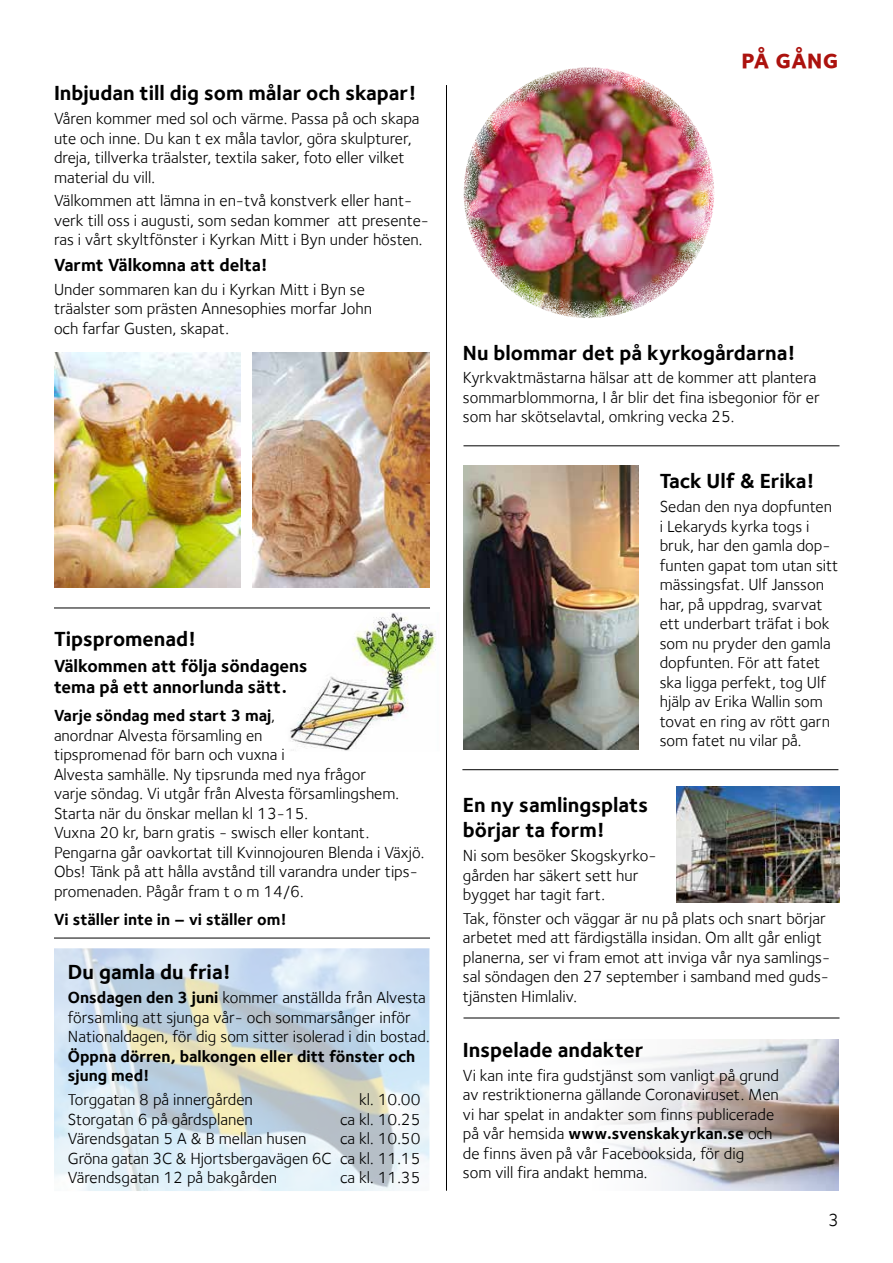
<style>
.page{position:relative;width:893px;height:1263px;background:#fff}
.page>*{position:absolute;margin:0;border:0;box-sizing:border-box;transform-origin:0 0}
.t1{font:27px "Foundry Sterling Bold Expert";color:#ac120e}
.t2{font:700 21px/25.2px "Foundry Sterling";color:#000}
.t3{font:700 18px/21.6px "Foundry Sterling";color:#000}
.t4{font:18px "Foundry Sterling";color:#000}
.t5{font:16.5px/19.5px "Foundry Sterling";color:#000}
.t6{font:700 16.5px/19.5px "Foundry Sterling";color:#000}
.s1{font-weight:700}
</style>
<div class="page">
<img style="left:54px;top:948px;width:375px;height:243px">
<img style="left:607px;top:1039px;width:232px;height:152px">
<hr style="left:446px;top:85px;width:1px;height:1106px;background:#000">
<hr style="left:54px;top:608px;width:376px;height:1px;background:#000">
<img style="left:54px;top:352px;width:186px;height:236px">
<img style="left:253px;top:352px;width:176px;height:236px">
<img style="left:463px;top:67px;width:251px;height:251px;border-radius:125px">
<img style="left:463px;top:466px;width:175px;height:283px">
<hr style="left:54px;top:938px;width:376px;height:1px;background:#000">
<hr style="left:463px;top:445px;width:376px;height:1px;background:#000">
<hr style="left:462px;top:769px;width:376px;height:1px;background:#000">
<hr style="left:463px;top:1017px;width:376px;height:1px;background:#000">
<img style="left:290px;top:613px;width:146px;height:138px">
<img style="left:676px;top:786px;width:163px;height:116px">
<p class="t2" style="left:54px;top:80px;width:364px">Inbjudan till dig som målar och skapar!</p>
<p class="t5" style="left:54px;top:109px;width:367px">Våren kommer med sol och värme. Passa på och skapa ute och inne. Du kan t ex måla tavlor, göra skulpturer, dreja, tillverka träalster, textila saker, foto eller vilket material du vill.</p>
<p class="t5" style="left:54px;top:191px;width:376px">Välkommen att lämna in en-två konstverk eller hant&shy;verk till oss i augusti, som sedan kommer att presente&shy;ras i vårt skyltfönster i Kyrkan Mitt i Byn under hösten.</p>
<p class="t3" style="left:54px;top:254px;width:215px">Varmt Välkomna att delta!</p>
<p class="t5" style="left:54px;top:279px;width:319px">Under sommaren kan du i Kyrkan Mitt i Byn se träalster som prästen Annesophies morfar John och farfar Gusten, skapat.</p>
<p class="t2" style="left:54px;top:626px;width:144px">Tipspromenad!</p>
<p class="t3" style="left:54px;top:655px;width:255px">Välkommen att följa söndagens tema på ett annorlunda sätt.</p>
<p class="t5" style="left:54px;top:706px;width:372px"><span class="s1">Varje söndag med start 3 maj</span>,<br>anordnar Alvesta församling en<br>tipspromenad för barn och vuxna i<br>Alvesta samhälle. Ny tipsrunda med nya frågor<br>varje söndag. Vi utgår från Alvesta församlingshem.<br>Starta när du önskar mellan kl 13-15.<br>Vuxna 20 kr, barn gratis - swisch eller kontant.<br>Pengarna går oavkortat till Kvinnojouren Blenda i Växjö.<br>Obs! Tänk på att hålla avstånd till varandra under tips&shy;promenaden. Pågår fram t o m 14/6.</p>
<p class="t6" style="left:54px;top:909px;width:234px">Vi ställer inte in – vi ställer om!</p>
<p class="t2" style="left:68px;top:959px;width:164px">Du gamla du fria!</p>
<p class="t5" style="left:68px;top:988px;width:363px"><span class="s1">Onsdagen den 3 juni</span> kommer anställda från Alvesta församling att sjunga vår- och sommarsånger inför<br>Nationaldagen, för dig som sitter isolerad i din bostad.</p>
<p class="t6" style="left:68px;top:1046px;width:349px">Öppna dörren, balkongen eller ditt fönster och sjung med!</p>
<p class="t5" style="left:68px;top:1089px;width:186px">Torggatan 8 på innergården</p>
<p class="t5" style="left:359px;top:1089px;width:63px">kl. 10.00</p>
<p class="t5" style="left:68px;top:1109px;width:186px">Storgatan 6 på gårdsplanen</p>
<p class="t5" style="left:340px;top:1109px;width:82px">ca kl. 10.25</p>
<p class="t5" style="left:68px;top:1128px;width:240px">Värendsgatan 5 A &amp; B mellan husen</p>
<p class="t5" style="left:68px;top:1128px;width:354px;text-align:justify;text-indent:272px">ca kl. 10.50<br>Gröna gatan 3C &amp; Hjortsbergavägen 6C ca kl. 11.15<br>Värendsgatan 12 på bakgården</p>
<p class="t5" style="left:340px;top:1167px;width:82px">ca kl. 11.35</p>
<h1 class="t1" style="left:741px;top:43px;width:99px">på gång</h1>
<p class="t2" style="left:463px;top:340px;width:334px">Nu blommar det på kyrkogårdarna!</p>
<p class="t5" style="left:463px;top:368px;width:358px">Kyrkvaktmästarna hälsar att de kommer att plantera sommarblommorna, I år blir det fina isbegonior för er som har skötselavtal, omkring vecka 25.</p>
<p class="t2" style="left:660px;top:468px;width:156px">Tack Ulf &amp; Erika!</p>
<p class="t5" style="left:660px;top:497px;width:180px">Sedan den nya dopfunten i Lekaryds kyrka togs i bruk, har den gamla dop&shy;funten gapat tom utan sitt mässingsfat. Ulf Jansson har, på uppdrag, svarvat ett underbart träfat i bok som nu pryder den gamla dopfunten. För att fatet ska ligga perfekt, tog Ulf hjälp av Erika Wallin som tovat en ring av rött garn som fatet nu vilar på.</p>
<p class="t2" style="left:463px;top:792px;width:187px">En ny samlingsplats börjar ta form!</p>
<p class="t5" style="left:463px;top:846px;width:195px">Ni som besöker Skogskyrko&shy;gården har säkert sett hur bygget har tagit fart.</p>
<p class="t5" style="left:463px;top:908px;width:369px">Tak, fönster och väggar är nu på plats och snart börjar arbetet med att färdigställa insidan. Om allt går enligt planerna, ser vi fram emot att inviga vår nya samlings&shy;sal söndagen den 27 september i samband med guds&shy;tjänsten Himlaliv.</p>
<p class="t2" style="left:463px;top:1037px;width:182px">Inspelade andakter</p>
<p class="t5" style="left:463px;top:1065px;width:317px">Vi kan inte fira gudstjänst som vanligt på grund av restriktionerna gällande Coronaviruset. Men vi har spelat in andakter som finns publicerade på vår hemsida <span class="s1">www.svenskakyrkan.se</span> och de finns även på vår Facebooksida, för dig<br>som vill fira andakt hemma.</p>
<p class="t4" style="left:828px;top:1210px;width:12px">3</p>
</div>
